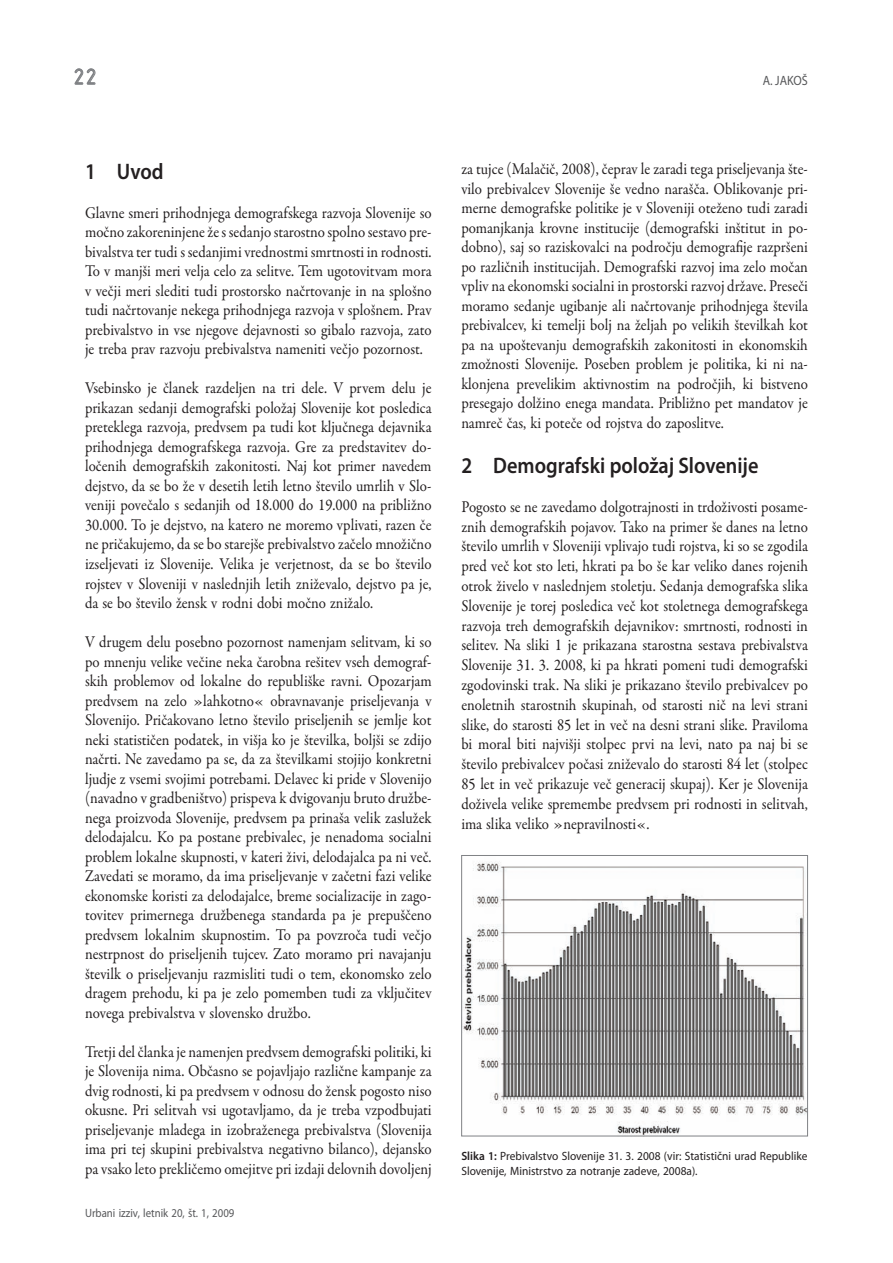
<style>
.page{position:relative;width:893px;height:1263px;background:#fff}
.page>*{position:absolute;margin:0;border:0;box-sizing:border-box;transform-origin:0 0}
.t1{font:24px "ISOCTEUR";color:#808285}
.naslov1{font:600 22.5px "Myriad Pro";color:#231f20;scale:.9 1}
.bodi{font:16.5px/19.5px "Garamond Premr Pro";color:#231f20;text-align:justify;scale:.9 1}
.glava-leva{font:13.5px "Myriad Pro";color:#57585a;scale:.9 1}
.opombe-vir{font:12px/15px "Myriad Pro";color:#231f20;scale:.95 1}
.t2{font:12px "Myriad Pro";color:#57585a;scale:.9 1}
.s1{font-weight:600}
</style>
<div class="page">
<svg style="left:74px;top:68px;width:22px;height:17px"></svg>
<img style="left:463px;top:861px;width:343px;height:273px">
<div style="left:461px;top:855px;width:347px;height:281px;border:1px solid #808285"></div>
<h1 class="t1" style="left:70px;top:61px;width:31px">22</h1>
<p class="glava-leva" style="left:763px;top:72px;width:52px">A. JAKOŠ</p>
<p class="naslov1" style="left:85px;top:157px;width:89px">1 Uvod</p>
<p class="bodi" style="left:85px;top:203px;width:387px">Glavne smeri prihodnjega demografskega razvoja Slovenije so močno zakoreninjene že s sedanjo starostno spolno sestavo pre‑ bivalstva ter tudi s sedanjimi vrednostmi smrtnosti in rodnosti.<br>To v manjši meri velja celo za selitve. Tem ugotovitvam mora v večji meri slediti tudi prostorsko načrtovanje in na splošno tudi načrtovanje nekega prihodnjega razvoja v splošnem. Prav prebivalstvo in vse njegove dejavnosti so gibalo razvoja, zato je treba prav razvoju prebivalstva nameniti večjo pozornost.</p>
<p class="bodi" style="left:85px;top:379px;width:387px">Vsebinsko je članek razdeljen na tri dele. V prvem delu je prikazan sedanji demografski položaj Slovenije kot posledica preteklega razvoja, predvsem pa tudi kot ključnega dejavnika prihodnjega demografskega razvoja. Gre za predstavitev do‑ ločenih demografskih zakonitosti. Naj kot primer navedem dejstvo, da se bo že v desetih letih letno število umrlih v Slo‑ veniji povečalo s sedanjih od 18.000 do 19.000 na približno 30.000. To je dejstvo, na katero ne moremo vplivati, razen če ne pričakujemo, da se bo starejše prebivalstvo začelo množično izseljevati iz Slovenije. Velika je verjetnost, da se bo število rojstev v Sloveniji v naslednjih letih zniževalo, dejstvo pa je, da se bo število žensk v rodni dobi močno znižalo.</p>
<p class="bodi" style="left:85px;top:632px;width:387px">V drugem delu posebno pozornost namenjam selitvam, ki so po mnenju velike večine neka čarobna rešitev vseh demograf‑ skih problemov od lokalne do republiške ravni. Opozarjam predvsem na zelo »lahkotno« obravnavanje priseljevanja v Slovenijo. Pričakovano letno število priseljenih se jemlje kot neki statističen podatek, in višja ko je številka, boljši se zdijo načrti. Ne zavedamo pa se, da za številkami stojijo konkretni ljudje z vsemi svojimi potrebami. Delavec ki pride v Slovenijo (navadno v gradbeništvo) prispeva k dvigovanju bruto družbe‑ nega proizvoda Slovenije, predvsem pa prinaša velik zaslužek delodajalcu. Ko pa postane prebivalec, je nenadoma socialni problem lokalne skupnosti, v kateri živi, delodajalca pa ni več.<br>Zavedati se moramo, da ima priseljevanje v začetni fazi velike ekonomske koristi za delodajalce, breme socializacije in zago‑ tovitev primernega družbenega standarda pa je prepuščeno predvsem lokalnim skupnostim. To pa povzroča tudi večjo nestrpnost do priseljenih tujcev. Zato moramo pri navajanju številk o priseljevanju razmisliti tudi o tem, ekonomsko zelo dragem prehodu, ki pa je zelo pomemben tudi za vključitev novega prebivalstva v slovensko družbo.</p>
<p class="bodi" style="left:85px;top:1042px;width:387px">Tretji del članka je namenjen predvsem demografski politiki, ki je Slovenija nima. Občasno se pojavljajo različne kampanje za dvig rodnosti, ki pa predvsem v odnosu do žensk pogosto niso okusne. Pri selitvah vsi ugotavljamo, da je treba vzpodbujati priseljevanje mladega in izobraženega prebivalstva (Slovenija ima pri tej skupini prebivalstva negativno bilanco), dejansko pa vsako leto prekličemo omejitve pri izdaji delovnih dovoljenj</p>
<p class="t2" style="left:85px;top:1205px;width:168px">Urbani izziv, letnik 20, št. 1, 2009</p>
<p class="bodi" style="left:461px;top:160px;width:387px">za tujce (Malačič, 2008), čeprav le zaradi tega priseljevanja šte‑ vilo prebivalcev Slovenije še vedno narašča. Oblikovanje pri‑ merne demografske politike je v Sloveniji oteženo tudi zaradi pomanjkanja krovne institucije (demografski inštitut in po‑ dobno), saj so raziskovalci na področju demografije razpršeni po različnih institucijah. Demografski razvoj ima zelo močan vpliv na ekonomski socialni in prostorski razvoj države. Preseči moramo sedanje ugibanje ali načrtovanje prihodnjega števila prebivalcev, ki temelji bolj na željah po velikih številkah kot pa na upoštevanju demografskih zakonitosti in ekonomskih zmožnosti Slovenije. Poseben problem je politika, ki ni na‑ klonjena prevelikim aktivnostim na področjih, ki bistveno presegajo dolžino enega mandata. Približno pet mandatov je namreč čas, ki poteče od rojstva do zaposlitve.</p>
<p class="naslov1" style="left:461px;top:451px;width:332px">2 Demografski položaj Slovenije</p>
<p class="bodi" style="left:461px;top:497px;width:387px">Pogosto se ne zavedamo dolgotrajnosti in trdoživosti posame‑ znih demografskih pojavov. Tako na primer še danes na letno število umrlih v Sloveniji vplivajo tudi rojstva, ki so se zgodila pred več kot sto leti, hkrati pa bo še kar veliko danes rojenih otrok živelo v naslednjem stoletju. Sedanja demografska slika Slovenije je torej posledica več kot stoletnega demografskega razvoja treh demografskih dejavnikov: smrtnosti, rodnosti in selitev. Na sliki 1 je prikazana starostna sestava prebivalstva Slovenije 31. 3. 2008, ki pa hkrati pomeni tudi demografski zgodovinski trak. Na sliki je prikazano število prebivalcev po enoletnih starostnih skupinah, od starosti nič na levi strani slike, do starosti 85 let in več na desni strani slike. Praviloma bi moral biti najvišji stolpec prvi na levi, nato pa naj bi se število prebivalcev počasi zniževalo do starosti 84 let (stolpec 85 let in več prikazuje več generacij skupaj). Ker je Slovenija doživela velike spremembe predvsem pri rodnosti in selitvah, ima slika veliko »nepravilnosti«.</p>
<p class="opombe-vir" style="left:461px;top:1148px;width:366px"><span class="s1">Slika 1:</span> Prebivalstvo Slovenije 31. 3. 2008 (vir: Statistični urad Republike<br>Slovenije, Ministrstvo za notranje zadeve, 2008a).</p>
</div>
